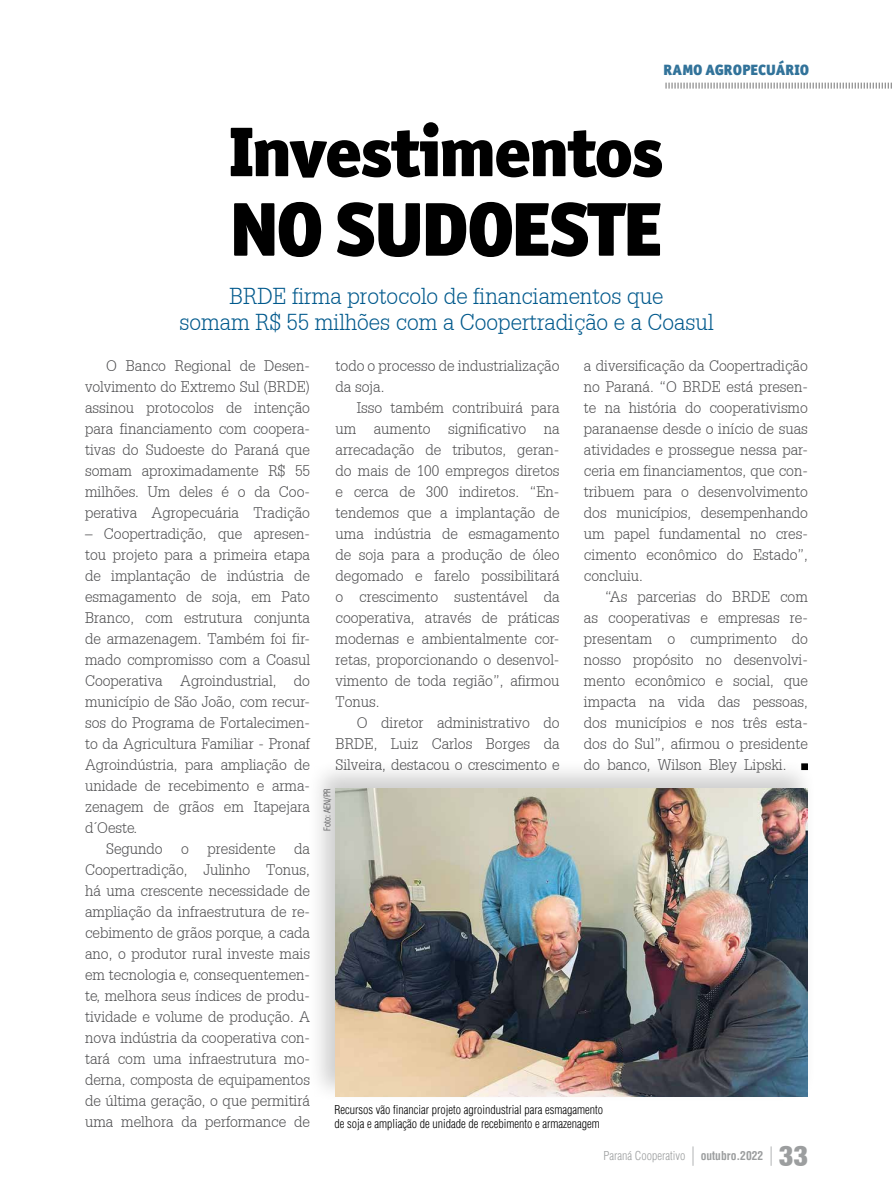
<style>
.page{position:relative;width:893px;height:1191px;background:#fff}
.page>*{position:absolute;margin:0;border:0;box-sizing:border-box;transform-origin:0 0}
.t1{font:900 76.5px "Officina Sans ITC Std";letter-spacing:-.03em;color:#000}
.t2{font:900 70.5px "Officina Sans ITC Std";letter-spacing:-.03em;color:#000}
.t3{font:30px "Sans Black Cond";color:#9c9e9f}
.t4{font:300 22.5px/25.5px "Installation Light S Si";color:#00598c;text-align:center}
.t5{font:300 15px/21px "Installation Light S Si";color:#4b4b4d;text-align:justify}
.t6{font:900 15px "Officina Sans ITC Std";color:#32739a}
.t7{font:300 condensed 12px/13.5px "Helvetica";color:#000}
.t8{font:300 condensed 12px "Helvetica";color:#9c9e9f}
.t9{font:700 condensed 12px "Helvetica";color:#9c9e9f}
.t10{font:300 condensed 9px "Helvetica";color:#4b4b4d}
</style>
<div class="page">
<svg style="left:693px;top:1146px;width:1px;height:19px"></svg>
<svg style="left:771px;top:1146px;width:1px;height:19px"></svg>
<svg style="left:665px;top:83px;width:227px;height:6px"></svg>
<div style="left:307px;top:758px;width:510px;height:345px;background:#000;opacity:.2"></div>
<img style="left:336px;top:788px;width:472px;height:308px">
<div style="left:801px;top:763px;width:7px;height:7px;border:1px solid #000"></div>
<p class="t6" style="left:664px;top:60px;width:147px">RAMO AGROPECUÁRIO</p>
<h2 class="t2" style="left:229px;top:106px;width:437px">Investimentos</h2>
<h1 class="t1" style="left:230px;top:179px;width:434px">NO SUDOESTE</h1>
<h3 class="t4" style="left:179px;top:283px;width:535px">BRDE firma protocolo de financiamentos que<br>somam R$ 55 milhões com a Coopertradição e a Coasul</h3>
<p class="t5" style="left:85px;top:355px;width:226px;text-indent:21px">O Banco Regional de Desen&shy;volvimento do Extremo Sul (BRDE) assinou protocolos de intenção para financiamento com coopera&shy;tivas do Sudoeste do Paraná que somam aproximadamente R$ 55 milhões. Um deles é o da Coo&shy;perativa Agropecuária Tradição</p>
<p class="t5" style="left:85px;top:523px;width:226px">– Coopertradição, que apresen&shy;tou projeto para a primeira etapa de implantação de indústria de esmagamento de soja, em Pato Branco, com estrutura conjunta de armazenagem. Também foi fir&shy;mado compromisso com a Coasul Cooperativa Agroindustrial, do município de São João, com recur&shy;sos do Programa de Fortalecimen&shy;to da Agricultura Familiar - Pronaf Agroindústria, para ampliação de unidade de recebimento e arma&shy;zenagem de grãos em Itapejara d´Oeste.</p>
<p class="t5" style="left:85px;top:838px;width:227px;text-indent:21px">Segundo o presidente da Coopertradição, Julinho Tonus, há uma crescente necessidade de ampliação da infraestrutura de re&shy;cebimento de grãos porque, a cada ano, o produtor rural investe mais em tecnologia e, consequentemen&shy;te, melhora seus índices de produ&shy;tividade e volume de produção. A nova indústria da cooperativa con&shy;tará com uma infraestrutura mo&shy;derna, composta de equipamentos de última geração, o que permitirá uma melhora da performance de</p>
<p class="t5" style="left:584px;top:355px;width:225px">a diversificação da Coopertradição no Paraná. “O BRDE está presen&shy;te na história do cooperativismo paranaense desde o início de suas atividades e prossegue nessa par&shy;ceria em financiamentos, que con&shy;tribuem para o desenvolvimento dos municípios, desempenhando um papel fundamental no cres&shy;cimento econômico do Estado”, concluiu.</p>
<p class="t5" style="left:584px;top:586px;width:225px;text-indent:21px">“As parcerias do BRDE com as cooperativas e empresas re&shy;presentam o cumprimento do nosso propósito no desenvolvi&shy;mento econômico e social, que impacta na vida das pessoas, dos municípios e nos três esta&shy;dos do Sul”, afirmou o presidente do banco, Wilson Bley Lipski.</p>
<p class="t5" style="left:336px;top:355px;width:225px">todo o processo de industrialização da soja.</p>
<p class="t5" style="left:336px;top:397px;width:225px;text-indent:21px">Isso também contribuirá para um aumento significativo na arrecadação de tributos, geran&shy;do mais de 100 empregos diretos e cerca de 300 indiretos. “En&shy;tendemos que a implantação de uma indústria de esmagamento de soja para a produção de óleo degomado e farelo possibilitará o crescimento sustentável da cooperativa, através de práticas modernas e ambientalmente cor&shy;retas, proporcionando o desenvol&shy;vimento de toda região”, afirmou Tonus.</p>
<p class="t5" style="left:336px;top:712px;width:225px;text-indent:21px">O diretor administrativo do BRDE, Luiz Carlos Borges da Silveira, destacou o crescimento e</p>
<p class="t10" style="left:322px;top:831px;width:44px;rotate:-90deg">Foto: AEN/PR</p>
<p class="t7" style="left:334px;top:1102px;width:270px">Recursos vão financiar projeto agroindustrial para esmagamento de soja e ampliação de unidade de recebimento e armazenagem</p>
<p class="t8" style="left:603px;top:1148px;width:83px">Paraná Cooperativo</p>
<p class="t9" style="left:701px;top:1148px;width:64px">outubro.2022</p>
<h3 class="t3" style="left:779px;top:1137px;width:31px">33</h3>
</div>
